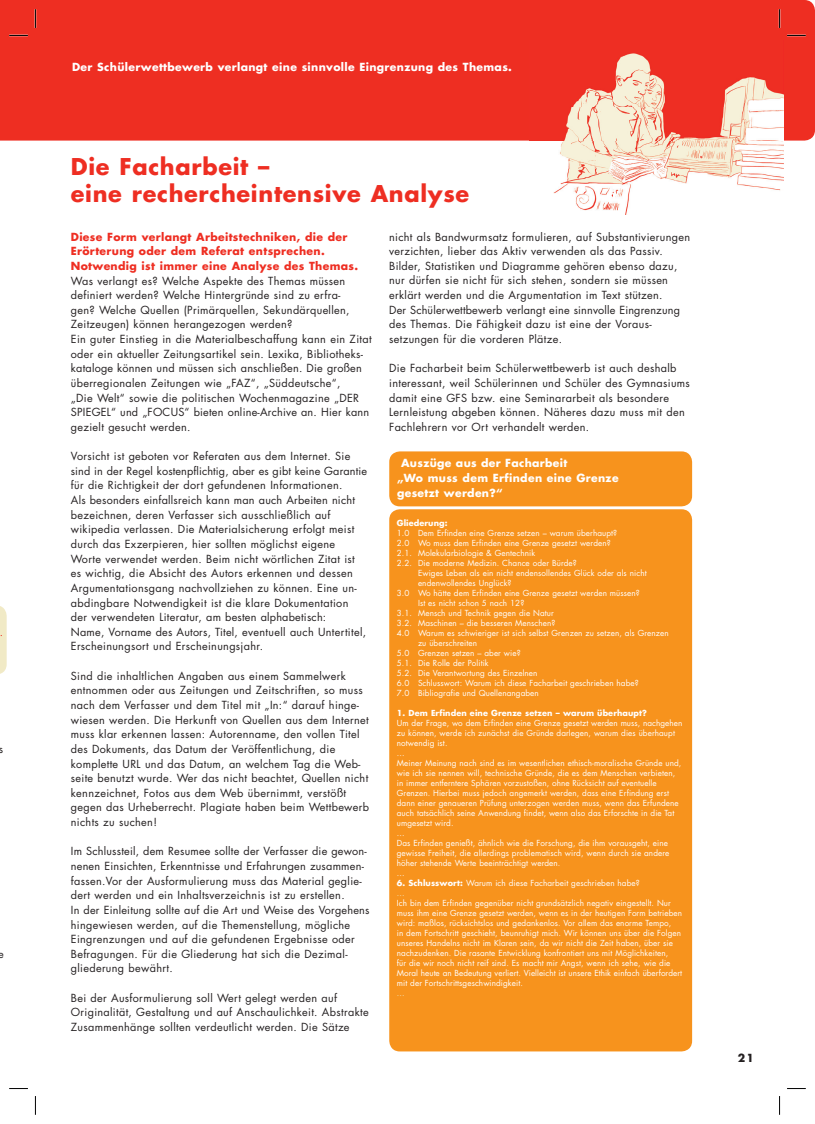
<style>
.page{position:relative;width:815px;height:1124px;background:#fff}
.page>*{position:absolute;margin:0;border:0;box-sizing:border-box;transform-origin:0 0}
.t1{font:700 22.5px/26.2px "Futura";letter-spacing:.03em;color:#ee2e22}
.t2{font:10.88px/14.6px "Futura";letter-spacing:.03em;color:#231f20}
.t3{font:700 10.88px/14.6px "Futura";letter-spacing:.03em;color:#fff}
.t4{font:700 10.88px/14.6px "Futura";letter-spacing:.03em;color:#ee2e22}
.t5{font:700 10.88px "Futura";color:#231f20}
.t6{font:10.88px "Futura";color:#ee2e22}
.t7{font:8.12px/10px "Futura";letter-spacing:.01em;color:#fff}
.t8{font:700 8.12px "Futura";letter-spacing:.01em;color:#fff}
.t9{font:8.12px "Futura";color:#f1eac6}
.s1{font-weight:700}
.s2{color:#f1eac6}
</style>
<div class="page">
<div style="left:0;top:0;width:815px;height:140px;background:#ee2e22"></div>
<svg style="left:0;top:606px;width:7px;height:68px"></svg>
<img style="left:529px;top:40px;width:254px;height:174px">
<div style="left:389px;top:509px;width:303px;height:542px;background:#f7931d;border-radius:11px"></div>
<div style="left:389px;top:451px;width:303px;height:55px;background:#f7931d;border-radius:11px"></div>
<svg style="left:9px;top:35px;width:19px;height:1px"></svg>
<svg style="left:787px;top:35px;width:19px;height:1px"></svg>
<svg style="left:9px;top:1088px;width:19px;height:1px"></svg>
<svg style="left:787px;top:1088px;width:19px;height:1px"></svg>
<svg style="left:35px;top:9px;width:1px;height:19px"></svg>
<svg style="left:35px;top:1096px;width:1px;height:18px"></svg>
<svg style="left:779px;top:9px;width:1px;height:19px"></svg>
<svg style="left:779px;top:1096px;width:1px;height:18px"></svg>
<p class="t6" style="left:0;top:624px;width:5px">.</p>
<p class="t2" style="left:-2px;top:741px;width:6px">s</p>
<p class="t2" style="left:-1px;top:946px;width:7px">e</p>
<p class="t3" style="left:72px;top:59px;width:441px">Der Schülerwettbewerb verlangt eine sinnvolle Eingrenzung des Themas.</p>
<h1 class="t1" style="left:71px;top:153px;width:400px">Die Facharbeit –<br>eine rechercheintensive Analyse</h1>
<p class="t4" style="left:71px;top:229px;width:289px">Diese Form verlangt Arbeitstechniken, die der<br>Erörterung oder dem Referat entsprechen.<br>Notwendig ist immer eine Analyse des Themas.</p>
<p class="t2" style="left:71px;top:273px;width:302px">Was verlangt es? Welche Aspekte des Themas müssen definiert werden? Welche Hintergründe sind zu erfra-<br>gen? Welche Quellen (Primärquellen, Sekundärquellen, Zeitzeugen) können herangezogen werden?<br>Ein guter Einstieg in die Materialbeschaffung kann ein Zitat oder ein aktueller Zeitungsartikel sein. Lexika, Bibliotheks&shy;kataloge können und müssen sich anschließen. Die großen überregionalen Zeitungen wie „FAZ“, „Süddeutsche“,<br>„Die Welt“ sowie die politischen Wochenmagazine „DER SPIEGEL“ und „FOCUS“ bieten online-Archive an. Hier kann gezielt gesucht werden.</p>
<p class="t2" style="left:71px;top:448px;width:298px">Vorsicht ist geboten vor Referaten aus dem Internet. Sie sind in der Regel kostenpflichtig, aber es gibt keine Garantie für die Richtigkeit der dort gefundenen Informationen.<br>Als besonders einfallsreich kann man auch Arbeiten nicht bezeichnen, deren Verfasser sich ausschließlich auf wikipedia verlassen. Die Materialsicherung erfolgt meist durch das Exzerpieren, hier sollten möglichst eigene Worte verwendet werden. Beim nicht wörtlichen Zitat ist es wichtig, die Absicht des Autors erkennen und dessen Argumentationsgang nachvollziehen zu können. Eine un&shy;abdingbare Notwendigkeit ist die klare Dokumentation der verwendeten Literatur, am besten alphabetisch:<br>Name, Vorname des Autors, Titel, eventuell auch Untertitel, Erscheinungsort und Erscheinungsjahr.</p>
<p class="t2" style="left:71px;top:668px;width:300px">Sind die inhaltlichen Angaben aus einem Sammelwerk entnommen oder aus Zeitungen und Zeitschriften, so muss nach dem Verfasser und dem Titel mit „In:“ darauf hinge&shy;wiesen werden. Die Herkunft von Quellen aus dem Internet muss klar erkennen lassen: Autorenname, den vollen Titel des Dokuments, das Datum der Veröffentlichung, die komplette URL und das Datum, an welchem Tag die Web&shy;seite benutzt wurde. Wer das nicht beachtet, Quellen nicht kennzeichnet, Fotos aus dem Web übernimmt, verstößt gegen das Urheberrecht. Plagiate haben beim Wettbewerb nichts zu suchen!</p>
<p class="t2" style="left:71px;top:843px;width:300px">Im Schlussteil, dem Resumee sollte der Verfasser die gewon&shy;nenen Einsichten, Erkenntnisse und Erfahrungen zusammen&shy;fassen.Vor der Ausformulierung muss das Material geglie&shy;dert werden und ein Inhaltsverzeichnis ist zu erstellen.<br>In der Einleitung sollte auf die Art und Weise des Vorgehens hingewiesen werden, auf die Themenstellung, mögliche Eingrenzungen und auf die gefundenen Ergebnisse oder Befragungen. Für die Gliederung hat sich die Dezimal&shy;gliederung bewährt.</p>
<p class="t2" style="left:71px;top:990px;width:299px">Bei der Ausformulierung soll Wert gelegt werden auf<br>Originalität, Gestaltung und auf Anschaulichkeit. Abstrakte<br>Zusammenhänge sollten verdeutlicht werden. Die Sätze</p>
<p class="t2" style="left:389px;top:229px;width:302px">nicht als Bandwurmsatz formulieren, auf Substantivierungen verzichten, lieber das Aktiv verwenden als das Passiv.<br>Bilder, Statistiken und Diagramme gehören ebenso dazu, nur dürfen sie nicht für sich stehen, sondern sie müssen erklärt werden und die Argumentation im Text stützen.<br>Der Schülerwettbewerb verlangt eine sinnvolle Eingrenzung des Themas. Die Fähigkeit dazu ist eine der Voraus&shy;setzungen für die vorderen Plätze.</p>
<p class="t2" style="left:389px;top:361px;width:302px">Die Facharbeit beim Schülerwettbewerb ist auch deshalb interessant, weil Schülerinnen und Schüler des Gymnasiums damit eine GFS bzw. eine Seminararbeit als besondere Lernleistung abgeben können. Näheres dazu muss mit den Fachlehrern vor Ort verhandelt werden.</p>
<p class="t3" style="left:397px;top:455px;width:223px;text-indent:4px">Auszüge aus der Facharbeit<br>„Wo muss dem Erfinden eine Grenze gesetzt werden?“</p>
<p class="t8" style="left:397px;top:517px;width:52px">Gliederung:</p>
<p class="t7" style="left:397px;top:527px;width:222px">1.0 Dem Erfinden eine Grenze setzen – warum überhaupt?<br>2.0 Wo muss dem Erfinden eine Grenze gesetzt werden?<br>2.1. Molekularbiologie &amp; Gentechnik<br>2.2. Die moderne Medizin. Chance oder Bürde?</p>
<p class="t7" style="left:418px;top:567px;width:230px">Ewiges Leben als ein nicht endensollendes Glück oder als nicht</p>
<p class="t7" style="left:418px;top:577px;width:95px">endenwollendes Unglück?</p>
<p class="t7" style="left:397px;top:587px;width:244px">3.0 Wo hätte dem Erfinden eine Grenze gesetzt werden müssen?</p>
<p class="t7" style="left:418px;top:597px;width:108px">Ist es nicht schon 5 nach 12?</p>
<p class="t7" style="left:397px;top:607px;width:159px">3.1. Mensch und Technik gegen die Natur</p>
<p class="t7" style="left:397px;top:617px;width:160px">3.2. Maschinen – die besseren Menschen?</p>
<p class="t7" style="left:397px;top:627px;width:274px">4.0 Warum es schwieriger ist sich selbst Grenzen zu setzen, als Grenzen</p>
<p class="t7" style="left:418px;top:637px;width:61px">zu überschreiten</p>
<p class="t7" style="left:397px;top:647px;width:125px">5.0 Grenzen setzen – aber wie?</p>
<p class="t7" style="left:397px;top:657px;width:93px">5.1. Die Rolle der Politik</p>
<p class="t7" style="left:397px;top:667px;width:142px">5.2. Die Verantwortung des Einzelnen</p>
<p class="t7" style="left:397px;top:677px;width:243px">6.0 Schlusswort: Warum ich diese Facharbeit geschrieben habe?</p>
<p class="t7" style="left:397px;top:687px;width:144px">7.0 Bibliografie und Quellenangaben</p>
<p class="t8" style="left:397px;top:707px;width:252px">1. Dem Erfinden eine Grenze setzen – warum überhaupt?</p>
<p class="t7" style="left:397px;top:717px;width:287px">Um der Frage, wo dem Erfinden eine Grenze gesetzt werden muss, nachgehen zu können, werde ich zunächst die Gründe darlegen, warum dies überhaupt notwendig ist.<br>...<br>Meiner Meinung nach sind es im wesentlichen ethisch-moralische Gründe und, wie ich sie nennen will, technische Gründe, die es dem Menschen verbieten, in immer entferntere Sphären vorzustoßen, ohne Rücksicht auf eventuelle Grenzen. Hierbei muss jedoch angemerkt werden, dass eine Erfindung erst dann einer genaueren Prüfung unterzogen werden muss, wenn das Erfundene auch tatsächlich seine Anwendung findet, wenn also das Erforschte in die Tat umgesetzt wird.<br>...<br>Das Erfinden genießt, ähnlich wie die Forschung, die ihm vorausgeht, eine gewisse Freiheit, die allerdings problematisch wird, wenn durch sie andere höher stehende Werte beeinträchtigt werden.<br>...</p>
<p class="t7" style="left:397px;top:878px;width:244px"><span class="s1">6. Schlusswort:</span> Warum ich diese Facharbeit geschrieben habe? <span class="s2">...</span></p>
<p class="t7" style="left:397px;top:898px;width:287px">Ich bin dem Erfinden gegenüber nicht grundsätzlich negativ eingestellt. Nur muss ihm eine Grenze gesetzt werden, wenn es in der heutigen Form betrieben wird: maßlos, rücksichtslos und gedankenlos. Vor allem das enorme Tempo,<br>in dem Fortschritt geschieht, beunruhigt mich. Wir können uns über die Folgen unseres Handelns nicht im Klaren sein, da wir nicht die Zeit haben, über sie nachzudenken. Die rasante Entwicklung konfrontiert uns mit Möglichkeiten,<br>für die wir noch nicht reif sind. Es macht mir Angst, wenn ich sehe, wie die Moral heute an Bedeutung verliert. Vielleicht ist unsere Ethik einfach überfordert mit der Fortschrittsgeschwindigkeit.</p>
<p class="t9" style="left:397px;top:987px;width:9px">...</p>
<p class="t5" style="left:738px;top:1049px;width:18px">21</p>
</div>
